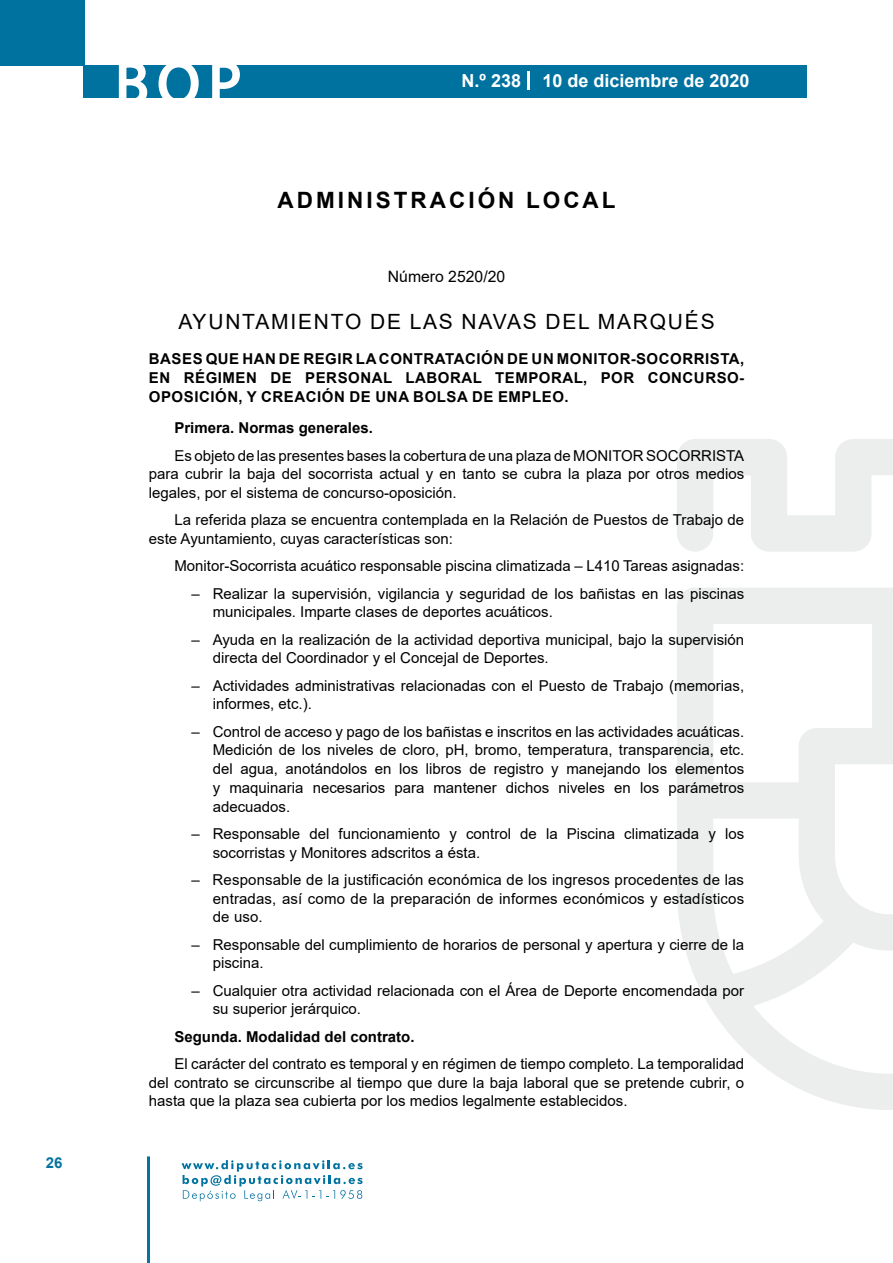
<style>
.page{position:relative;width:893px;height:1263px;background:#fff}
.page>*{position:absolute;margin:0;border:0;box-sizing:border-box;transform-origin:0 0}
.t1{font:500 61.5px "Avant Garde";color:#fff}
.t2{font:700 22.5px "Arial";letter-spacing:.135em;color:#000}
.t3{font:21px "Arial";letter-spacing:.085em;color:#000}
.t4{font:700 18px "Arial";color:#fff}
.t5{font:15.75px "Arial";color:#000}
.t6{font:15px/18.8px "Arial";color:#000}
.t7{font:700 15px/18.8px "Arial";color:#000;text-align:justify}
.t8{font:700 15px "Arial";color:#04739f}
</style>
<div class="page">
<div style="left:0;top:0;width:85px;height:65px;background:#00729f"></div>
<div style="left:84px;top:65px;width:723px;height:33px;background:#00729f"></div>
<svg style="left:118px;top:65px;width:30px;height:33px"></svg>
<svg style="left:158px;top:65px;width:41px;height:33px"></svg>
<svg style="left:212px;top:65px;width:28px;height:33px"></svg>
<svg style="left:182px;top:1160px;width:181px;height:41px"></svg>
<hr style="left:147px;top:1156px;width:3px;height:107px;background:#04739f">
<svg style="left:528px;top:71px;width:2px;height:19px"></svg>
<svg style="left:677px;top:439px;width:216px;height:671px"></svg>
<p class="t8" style="left:46px;top:1152px;width:18px">26</p>
<h1 class="t1" style="left:115px;top:46px;width:128px">BOP</h1>
<p class="t4" style="left:462px;top:68px;width:289px">N.º 238 10 de diciembre de 2020</p>
<h2 class="t2" style="left:277px;top:184px;width:340px">ADMINISTRACIÓN LOCAL</h2>
<p class="t5" style="left:388px;top:266px;width:119px">Número 2520/20</p>
<h3 class="t3" style="left:178px;top:307px;width:538px">AYUNTAMIENTO DE LAS NAVAS DEL MARQUÉS</h3>
<p class="t7" style="left:149px;top:350px;width:597px">BASES QUE HAN DE REGIR LA CONTRATACIÓN DE UN MONITOR-SOCORRISTA, EN RÉGIMEN DE PERSONAL LABORAL TEMPORAL, POR CONCURSO-OPOSICIÓN, Y CREACIÓN DE UNA BOLSA DE EMPLEO.</p>
<p class="t7" style="left:174px;top:419px;width:200px">Primera. Normas generales.</p>
<p class="t6" style="left:149px;top:446px;width:597px;text-align:justify;text-indent:26px">Es objeto de las presentes bases la cobertura de una plaza de MONITOR SOCORRISTA para cubrir la baja del socorrista actual y en tanto se cubra la plaza por otros medios legales, por el sistema de concurso-oposición.</p>
<p class="t6" style="left:149px;top:510px;width:597px;text-indent:26px">La referida plaza se encuentra contemplada en la Relación de Puestos de Trabajo de este Ayuntamiento, cuyas características son:</p>
<p class="t6" style="left:174px;top:556px;width:571px">Monitor-Socorrista acuático responsable piscina climatizada – L410 Tareas asignadas:</p>
<p class="t6" style="left:213px;top:584px;width:533px;text-indent:-21px">– Realizar la supervisión, vigilancia y seguridad de los bañistas en las piscinas municipales. Imparte clases de deportes acuáticos.</p>
<p class="t6" style="left:213px;top:630px;width:533px;text-indent:-21px">– Ayuda en la realización de la actividad deportiva municipal, bajo la supervisión directa del Coordinador y el Concejal de Deportes.</p>
<p class="t6" style="left:213px;top:676px;width:533px;text-indent:-21px">– Actividades administrativas relacionadas con el Puesto de Trabajo (memorias, informes, etc.).</p>
<p class="t6" style="left:213px;top:722px;width:533px;text-align:justify;text-indent:-21px">– Control de acceso y pago de los bañistas e inscritos en las actividades acuáticas.<br>Medición de los niveles de cloro, pH, bromo, temperatura, transparencia, etc. del agua, anotándolos en los libros de registro y manejando los elementos y maquinaria necesarios para mantener dichos niveles en los parámetros adecuados.</p>
<p class="t6" style="left:213px;top:824px;width:533px;text-indent:-21px">– Responsable del funcionamiento y control de la Piscina climatizada y los socorristas y Monitores adscritos a ésta.</p>
<p class="t6" style="left:213px;top:870px;width:533px;text-align:justify;text-indent:-21px">– Responsable de la justificación económica de los ingresos procedentes de las entradas, así como de la preparación de informes económicos y estadísticos de uso.</p>
<p class="t6" style="left:213px;top:935px;width:533px;text-indent:-21px">– Responsable del cumplimiento de horarios de personal y apertura y cierre de la piscina.</p>
<p class="t6" style="left:213px;top:981px;width:533px;text-indent:-21px">– Cualquier otra actividad relacionada con el Área de Deporte encomendada por su superior jerárquico.</p>
<p class="t7" style="left:174px;top:1027px;width:242px">Segunda. Modalidad del contrato.</p>
<p class="t6" style="left:149px;top:1054px;width:597px;text-align:justify;text-indent:26px">El carácter del contrato es temporal y en régimen de tiempo completo. La temporalidad del contrato se circunscribe al tiempo que dure la baja laboral que se pretende cubrir, o hasta que la plaza sea cubierta por los medios legalmente establecidos.</p>
</div>
